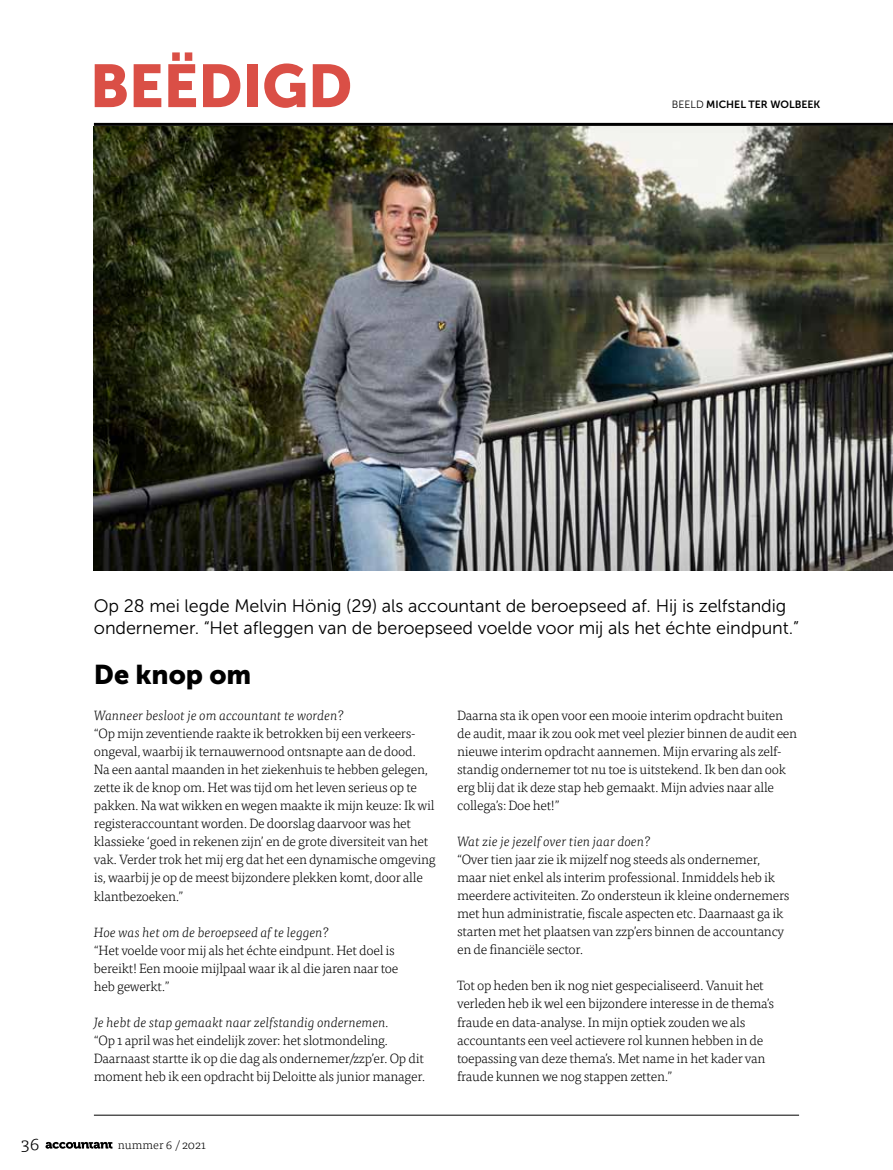
<style>
.page{position:relative;width:893px;height:1170px;background:#fff}
.page>*{position:absolute;margin:0;border:0;box-sizing:border-box;transform-origin:0 0}
.t1{font:60px "Museo Sans 900";letter-spacing:-.01em;color:#da4f46}
.t2{font:27px "Museo Sans 900";color:#000}
.t3{font:18px/21.6px "Museo Sans 300";letter-spacing:-.005em;color:#000}
.t4{font:300 18px "Tisa Pro";color:#000}
.t5{font:300 13.5px/18px "Tisa Pro";letter-spacing:-.02em;color:#000}
.t6{font:italic 300 13.5px "Tisa Pro";color:#000}
.t7{font:300 12px "Tisa Pro";color:#000}
.t8{font:10.5px "Museo Sans 700";color:#000}
.s1{font-family:"Museo Sans 300"}
</style>
<div class="page">
<img style="left:94px;top:126px;width:799px;height:444px">
<hr style="left:94px;top:123px;width:799px;height:3px;background:#000">
<svg style="left:45px;top:1141px;width:67px;height:7px"></svg>
<hr style="left:94px;top:1114px;width:705px;height:1px;background:#000">
<h1 class="t1" style="left:90px;top:52px;width:264px">BEËDIGD</h1>
<p class="t8" style="left:672px;top:98px;width:150px"><span class="s1">BEELD</span> MICHEL TER WOLBEEK</p>
<h3 class="t3" style="left:94px;top:595px;width:707px">Op 28 mei legde Melvin Hönig (29) als accountant de beroepseed af. Hij is zelfstandig ondernemer. “Het afleggen van de beroepseed voelde voor mij als het échte eindpunt.”</h3>
<h2 class="t2" style="left:94px;top:659px;width:159px">De knop om</h2>
<p class="t6" style="left:94px;top:706px;width:251px">Wanneer besloot je om accountant te worden?</p>
<p class="t5" style="left:94px;top:724px;width:343px">“Op mijn zeventiende raakte ik betrokken bij een verkeers&shy;ongeval, waarbij ik ternauwernood ontsnapte aan de dood.<br>Na een aantal maanden in het ziekenhuis te hebben gelegen, zette ik de knop om. Het was tijd om het leven serieus op te pakken. Na wat wikken en wegen maakte ik mijn keuze: Ik wil registeraccountant worden. De doorslag daarvoor was het klassieke ‘goed in rekenen zijn’ en de grote diversiteit van het vak. Verder trok het mij erg dat het een dynamische omgeving is, waarbij je op de meest bijzondere plekken komt, door alle klantbezoeken.”</p>
<p class="t6" style="left:94px;top:922px;width:236px">Hoe was het om de beroepseed af te leggen?</p>
<p class="t5" style="left:94px;top:940px;width:306px">“Het voelde voor mij als het échte eindpunt. Het doel is bereikt! Een mooie mijlpaal waar ik al die jaren naar toe heb gewerkt.”</p>
<p class="t6" style="left:94px;top:1012px;width:296px">Je hebt de stap gemaakt naar zelfstandig ondernemen.</p>
<p class="t5" style="left:94px;top:1030px;width:333px">“Op 1 april was het eindelijk zover: het slotmondeling.<br>Daarnaast startte ik op die dag als ondernemer/zzp’er. Op dit moment heb ik een opdracht bij Deloitte als junior manager.</p>
<h3 class="t4" style="left:21px;top:1130px;width:20px">36</h3>
<p class="t7" style="left:118px;top:1135px;width:89px">nummer 6 / 2021</p>
<p class="t5" style="left:457px;top:706px;width:342px">Daarna sta ik open voor een mooie interim opdracht buiten de audit, maar ik zou ook met veel plezier binnen de audit een nieuwe interim opdracht aannemen. Mijn ervaring als zelf&shy;standig ondernemer tot nu toe is uitstekend. Ik ben dan ook erg blij dat ik deze stap heb gemaakt. Mijn advies naar alle collega’s: Doe het!”</p>
<p class="t6" style="left:457px;top:832px;width:195px">Wat zie je jezelf over tien jaar doen?</p>
<p class="t5" style="left:457px;top:850px;width:334px">“Over tien jaar zie ik mijzelf nog steeds als ondernemer, maar niet enkel als interim professional. Inmiddels heb ik meerdere activiteiten. Zo ondersteun ik kleine ondernemers met hun administratie, fiscale aspecten etc. Daarnaast ga ik starten met het plaatsen van zzp’ers binnen de accountancy en de financiële sector.</p>
<p class="t5" style="left:457px;top:976px;width:319px">Tot op heden ben ik nog niet gespecialiseerd. Vanuit het verleden heb ik wel een bijzondere interesse in de thema’s fraude en data-analyse. In mijn optiek zouden we als accountants een veel actievere rol kunnen hebben in de toepassing van deze thema’s. Met name in het kader van fraude kunnen we nog stappen zetten.”</p>
</div>
